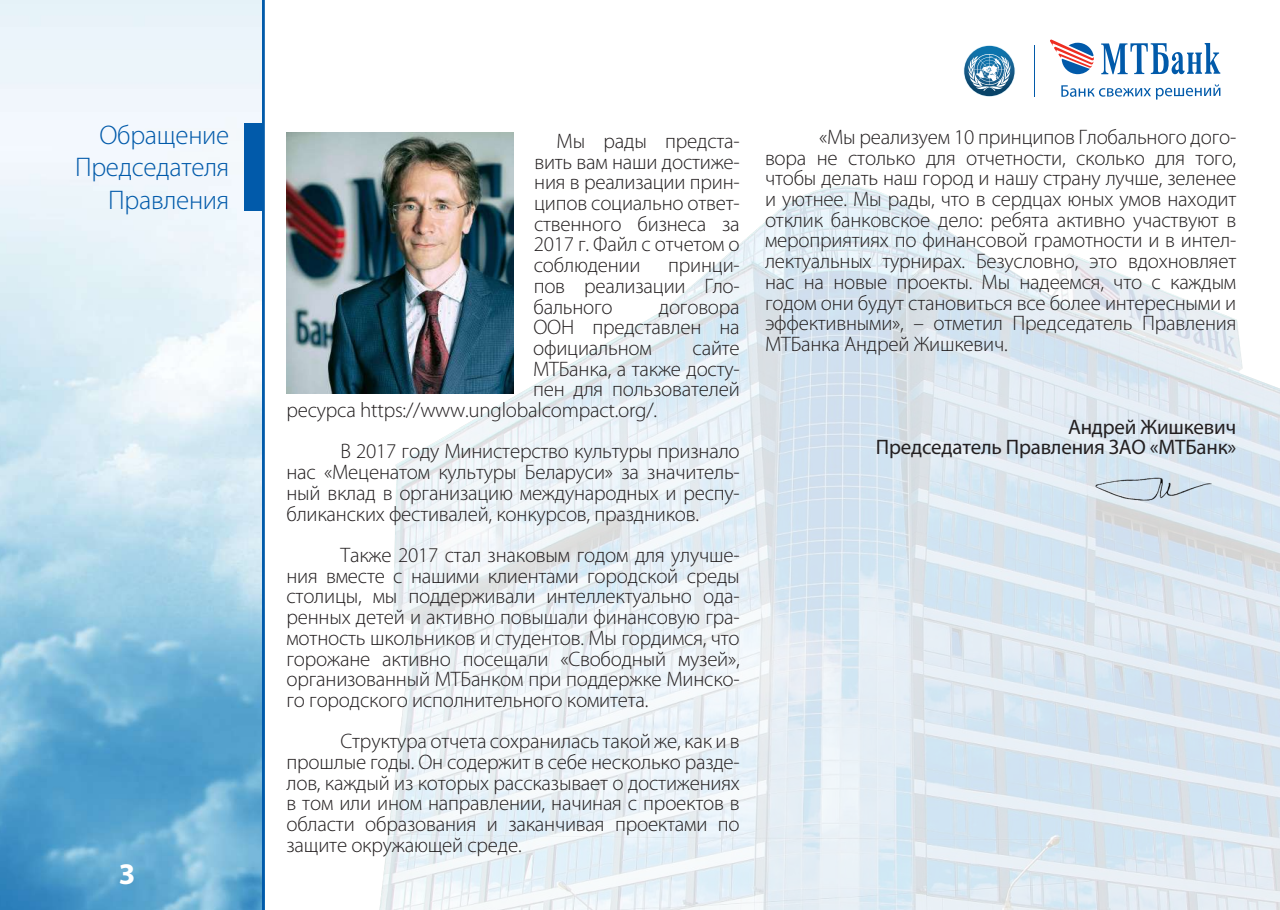
<style>
.page{position:relative;width:1280px;height:910px;background:#fff}
.page>*{position:absolute;margin:0;border:0;box-sizing:border-box;transform-origin:0 0}
.t1{font:700 30px "Myriad Pro";color:#fff}
.t2{font:300 27px/32.4px "Myriad Pro";letter-spacing:-.01em;color:#015aaa;text-align:right}
.t3{font:300 21px/20.7px "Myriad Pro";letter-spacing:-.01em;color:#231f20;text-align:justify}
.t4{font:21px/20.7px "Myriad Pro";letter-spacing:-.01em;color:#231f20;text-align:right}
</style>
<div class="page">
<img style="left:355px;top:82px;width:925px;height:828px">
<img style="left:0;top:0;width:262px;height:910px">
<div style="left:244px;top:123px;width:18px;height:87px;background:#015aaa"></div>
<hr style="left:262px;top:0;width:3px;height:910px;background:#015aaa">
<hr style="left:1034px;top:45px;width:1px;height:52px;background:#015aaa">
<svg style="left:963px;top:45px;width:52px;height:52px"></svg>
<svg style="left:964px;top:46px;width:50px;height:50px"></svg>
<svg style="left:968px;top:54px;width:42px;height:37px"></svg>
<svg style="left:1061px;top:84px;width:159px;height:16px"></svg>
<svg style="left:1050px;top:39px;width:44px;height:35px"></svg>
<svg style="left:1101px;top:43px;width:119px;height:31px"></svg>
<img style="left:286px;top:133px;width:227px;height:260px">
<img style="left:1080px;top:469px;width:156px;height:35px">
<p class="t2" style="left:75px;top:119px;width:156px">Обращение<br>Председателя<br>Правления</p>
<p class="t3" style="left:534px;top:131px;width:208px;text-indent:23px">Мы рады предста&shy;вить вам наши достиже&shy;ния в реализации прин&shy;ципов социально ответ&shy;ственного бизнеса за 2017 г. Файл с отчетом о соблюдении</p>
<p class="t3" style="left:533px;top:255px;width:208px;text-indent:135px">принци&shy;пов реализации Гло&shy;бального</p>
<p class="t3" style="left:533px;top:297px;width:208px;text-indent:126px">договора ООН представлен на официальном</p>
<p class="t3" style="left:692px;top:338px;width:49px">сайте</p>
<p class="t3" style="left:533px;top:359px;width:208px">МТБанка, а также досту-</p>
<p class="t3" style="left:533px;top:379px;width:208px">пен для пользователей</p>
<p class="t3" style="left:286px;top:400px;width:372px">ресурса https://www.unglobalcompact.org/.</p>
<p class="t3" style="left:286px;top:441px;width:455px;text-indent:54px">В 2017 году Министерство культуры признало нас «Меценатом культуры Беларуси» за значитель&shy;ный вклад в организацию международных и респу&shy;бликанских фестивалей, конкурсов, праздников.</p>
<p class="t3" style="left:286px;top:545px;width:455px;text-indent:54px">Также 2017 стал знаковым годом для улучше&shy;ния вместе с нашими клиентами городской среды столицы, мы поддерживали интеллектуально ода&shy;ренных детей и активно повышали финансовую гра&shy;мотность школьников и студентов. Мы гордимся, что горожане активно посещали «Свободный музей», организованный МТБанком при поддержке Минско&shy;го городского исполнительного комитета.</p>
<p class="t3" style="left:286px;top:731px;width:455px;text-indent:54px">Структура отчета сохранилась такой же, как и в прошлые годы. Он содержит в себе несколько разде&shy;лов, каждый из которых рассказывает о достижениях в том или ином направлении, начиная с проектов в области образования и заканчивая проектами по защите окружающей среде.</p>
<h1 class="t1" style="left:119px;top:854px;width:18px">3</h1>
<p class="t3" style="left:765px;top:127px;width:473px;text-indent:54px">«Мы реализуем 10 принципов Глобального дого&shy;вора не столько для отчетности, сколько для того, чтобы делать наш город и нашу страну лучше, зеленее и уютнее. Мы рады, что в сердцах юных умов находит отклик банковское дело: ребята активно участвуют в мероприятиях по финансовой грамотности и в интел&shy;лектуальных турнирах. Безусловно, это вдохновляет нас на новые проекты. Мы надеемся, что с каждым годом они будут становиться все более интересными и эффективными», – отметил Председатель Правления МТБанка Андрей Жишкевич.</p>
<p class="t4" style="left:876px;top:416px;width:362px">Андрей Жишкевич<br>Председатель Правления ЗАО «МТБанк»</p>
</div>
